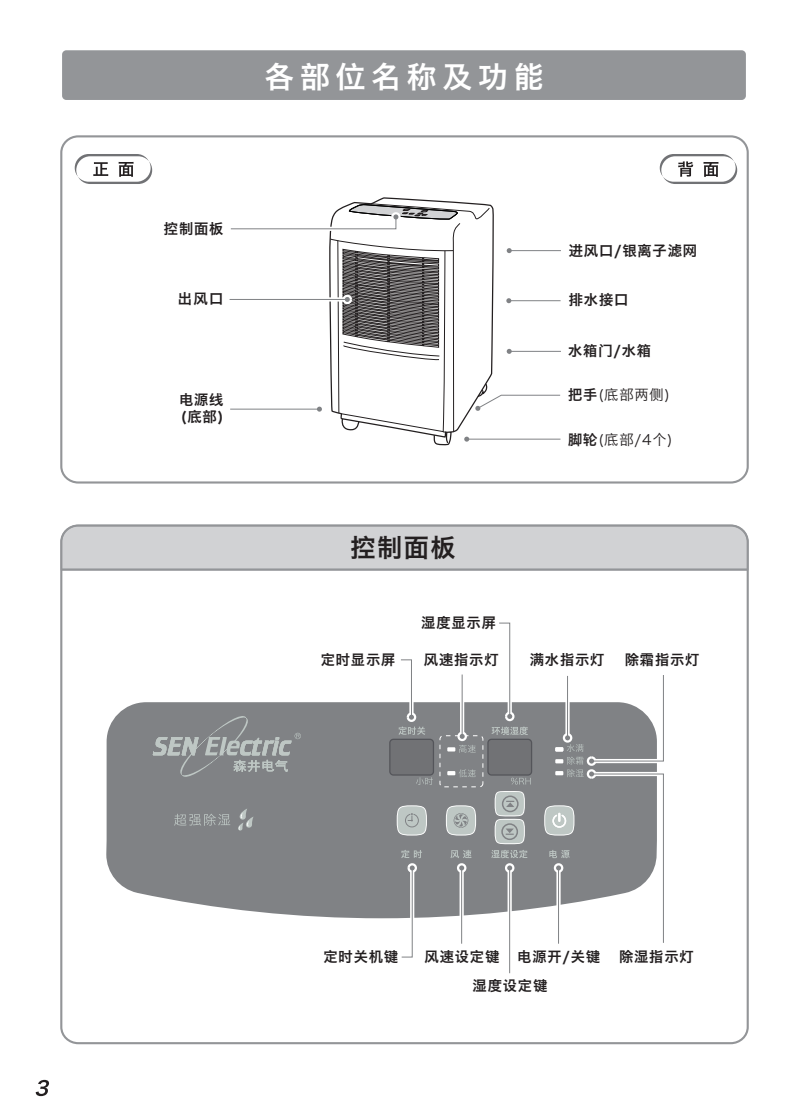
<style>
.page{position:relative;width:808px;height:1106px;background:#fff}
.page>*{position:absolute;margin:0;border:0;box-sizing:border-box;transform-origin:0 0}
.t1{font:29.7px "Hiragino Sans GB W6";letter-spacing:.2em;color:#fff}
.t2{font:25.2px "Hiragino Sans GB W6";color:#231f20}
.t3{font:14.25px/16.5px "Hiragino Sans GB W6";letter-spacing:.06em;color:#231f20}
.t4{font:14.25px "Hiragino Sans GB W3";letter-spacing:.06em;color:#231f20}
.s1{font-family:"Hiragino Sans GB W6"}
</style>
<div class="page">
<svg style="left:36px;top:1079px;width:13px;height:17px"></svg>
<div style="left:62px;top:50px;width:684px;height:50px;background:#939598;border-radius:4px"></div>
<svg style="left:351px;top:197px;width:121px;height:6px"></svg>
<div style="left:60px;top:135px;width:689px;height:348px;border:2px solid #939598;border-radius:17px"></div>
<svg style="left:75px;top:154px;width:77px;height:30px"></svg>
<svg style="left:660px;top:154px;width:77px;height:30px"></svg>
<svg style="left:229px;top:203px;width:332px;height:243px"></svg>
<svg style="left:106px;top:702px;width:443px;height:216px;background:#87898c"></svg>
<div style="left:488px;top:739px;width:44px;height:36px;background:#717275;border-radius:4px"></div>
<div style="left:390px;top:739px;width:43px;height:36px;background:#717275;border-radius:4px"></div>
<div style="left:389px;top:738px;width:45px;height:37px;border:1px solid #54555a;border-radius:4px"></div>
<div style="left:487px;top:738px;width:45px;height:37px;border:1px solid #54555a;border-radius:4px"></div>
<svg style="left:544px;top:805px;width:30px;height:30px"></svg>
<div style="left:545px;top:806px;width:28px;height:28px;background:#bec7c4;border-radius:50%"></div>
<svg style="left:397px;top:805px;width:30px;height:30px"></svg>
<div style="left:398px;top:806px;width:28px;height:28px;background:#bec7c4;border-radius:50%"></div>
<svg style="left:405px;top:813px;width:14px;height:14px"></svg>
<svg style="left:446px;top:805px;width:30px;height:30px"></svg>
<div style="left:447px;top:806px;width:28px;height:28px;background:#bec7c4;border-radius:50%"></div>
<svg style="left:454px;top:813px;width:14px;height:14px"></svg>
<svg style="left:153px;top:712px;width:148px;height:68px;background:#8b8e90"></svg>
<svg style="left:174px;top:813px;width:56px;height:12px"></svg>
<svg style="left:492px;top:726px;width:36px;height:9px"></svg>
<svg style="left:416px;top:777px;width:17px;height:8px"></svg>
<svg style="left:511px;top:777px;width:20px;height:7px"></svg>
<svg style="left:447px;top:769px;width:29px;height:8px"></svg>
<svg style="left:450px;top:849px;width:21px;height:9px"></svg>
<svg style="left:491px;top:790px;width:36px;height:68px;background:#a7acac"></svg>
<svg style="left:238px;top:808px;width:16px;height:22px"></svg>
<div style="left:63px;top:527px;width:683px;height:44px;background:#d1d2d4"></div>
<hr style="left:61px;top:568px;width:687px;height:2px;background:#939598">
<svg style="left:397px;top:659px;width:28px;height:76px"></svg>
<div style="left:507px;top:868px;width:5px;height:105px;background:#f5f5f5"></div>
<svg style="left:505px;top:863px;width:9px;height:9px"></svg>
<hr style="left:509px;top:868px;width:1px;height:105px;background:#808285">
<svg style="left:507px;top:865px;width:5px;height:5px"></svg>
<div style="left:439px;top:735px;width:44px;height:52px;border:1px dashed #fff;border-radius:3px"></div>
<svg style="left:460px;top:674px;width:4px;height:57px"></svg>
<svg style="left:457px;top:731px;width:10px;height:10px"></svg>
<hr style="left:462px;top:674px;width:1px;height:62px;background:#808285">
<svg style="left:447px;top:734px;width:29px;height:18px"></svg>
<svg style="left:549px;top:675px;width:115px;height:269px"></svg>
<div style="left:505px;top:711px;width:9px;height:10px;background:#fff;border:4px solid #fff;border-radius:50%"></div>
<svg style="left:495px;top:622px;width:19px;height:98px"></svg>
<div style="left:459px;top:868px;width:5px;height:75px;background:#f5f5f5"></div>
<svg style="left:457px;top:863px;width:9px;height:9px"></svg>
<hr style="left:461px;top:868px;width:1px;height:75px;background:#808285">
<svg style="left:459px;top:865px;width:5px;height:5px"></svg>
<svg style="left:397px;top:849px;width:25px;height:109px"></svg>
<h1 class="t1" style="left:264px;top:57px;width:281px">各部位名称及功能</h1>
<p class="t3" style="left:164px;top:220px;width:61px">控制面板</p>
<p class="t3" style="left:178px;top:290px;width:47px">出风口</p>
<p class="t3" style="left:179px;top:391px;width:46px">电源线(底部)</p>
<h2 class="t2" style="left:350px;top:531px;width:107px">控制面板</h2>
<p class="t3" style="left:421px;top:614px;width:76px">湿度显示屏</p>
<p class="t3" style="left:569px;top:242px;width:130px">进风口/银离子滤网</p>
<p class="t3" style="left:569px;top:290px;width:61px">排水接口</p>
<p class="t3" style="left:568px;top:342px;width:84px">水箱门/水箱</p>
<p class="t4" style="left:568px;top:386px;width:103px"><span class="s1">把手</span>(底部两侧)</p>
<p class="t4" style="left:568px;top:430px;width:106px"><span class="s1">脚轮</span>(底部/4个)</p>
<p class="t3" style="left:321px;top:650px;width:76px">定时显示屏</p>
<p class="t3" style="left:424px;top:651px;width:76px">风速指示灯</p>
<p class="t3" style="left:625px;top:651px;width:76px">除霜指示灯</p>
<p class="t3" style="left:530px;top:651px;width:76px">满水指示灯</p>
<p class="t3" style="left:323px;top:947px;width:76px">定时关机键</p>
<p class="t3" style="left:425px;top:947px;width:76px">风速设定键</p>
<p class="t3" style="left:517px;top:947px;width:84px">电源开/关键</p>
<p class="t3" style="left:473px;top:977px;width:76px">湿度设定键</p>
<p class="t3" style="left:619px;top:947px;width:76px">除湿指示灯</p>
</div>
